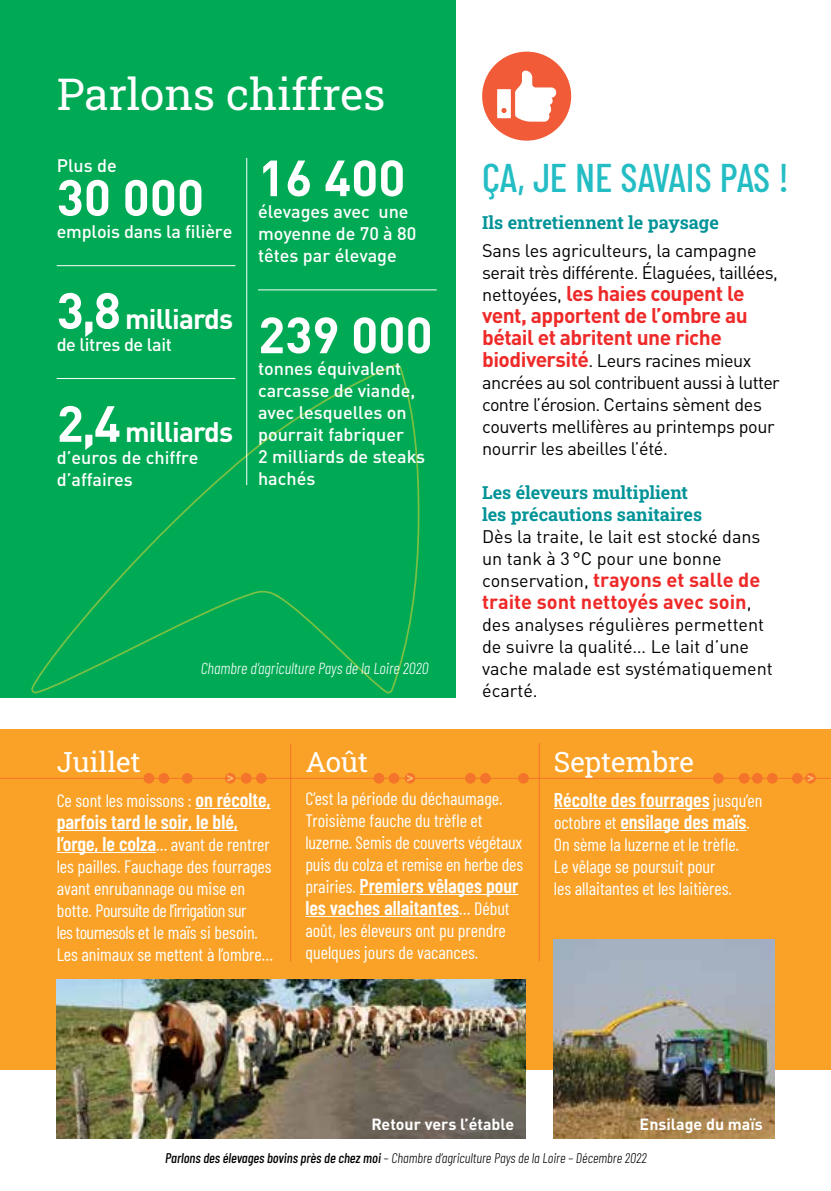
<style>
.page{position:relative;width:831px;height:1191px;background:#fff}
.page>*{position:absolute;margin:0;border:0;box-sizing:border-box;transform-origin:0 0}
.t1{font:700 50px "DINOT";color:#fff}
.t2{font:44px "Roboto Slab";color:#fff}
.t3{font:500 40px "Barlow Condensed";letter-spacing:-.01em;color:#23bdc3}
.t4{font:700 28px "DINOT";letter-spacing:-.03em;color:#fff}
.t5{font:28px "Roboto Slab";color:#fff}
.t6{font:700 21px/22px "DINOT";letter-spacing:-.025em;color:#ee2a29}
.t7{font:600 20px/22px "Barlow Condensed";color:#fff}
.t8{font:700 20px/22px "DINOT";color:#ee2a29}
.t9{font:18px/22px "Barlow Condensed";color:#fff}
.t10{font:18px/22px "DINOT";letter-spacing:-.02em;color:#000}
.t11{font:500 18px/22px "DINOT";color:#fff}
.t12{font:18px/22px "DINOT";color:#000}
.t13{font:700 18px/22px "Roboto Slab";color:#009397}
.t14{font:500 18px "DINOT";letter-spacing:-.02em;color:#fff}
.t15{font:italic 300 16px "Barlow Condensed";color:#fff}
.t16{font:700 16px "DINOT";color:#fff}
.t17{font:italic 300 14px "Barlow Condensed";color:#000}
.s1{font-size:50px}
.s2{font-weight:400;font-size:18px;color:#000}
.s3{font-weight:700;font-size:21px;color:#ee2a29}
.s4{font-weight:600;font-size:20px}
.s5{font-weight:400;font-size:18px}
.s6{font-weight:500}
</style>
<div class="page">
<div style="left:0;top:729px;width:831px;height:340px;background:#faa227"></div>
<div style="left:0;top:0;width:455px;height:697px;background:#0a5"></div>
<svg style="left:31px;top:364px;width:389px;height:330px"></svg>
<hr style="left:246px;top:158px;width:1px;height:327px;background:#fff">
<hr style="left:57px;top:265px;width:178px;height:1px;background:#fff">
<hr style="left:258px;top:289px;width:179px;height:1px;background:#fff">
<hr style="left:57px;top:378px;width:178px;height:1px;background:#fff">
<svg style="left:482px;top:52px;width:89px;height:89px"></svg>
<hr style="left:0;top:778px;width:831px;height:1px;background:#f4742b">
<hr style="left:195px;top:808px;width:75px;height:1px;background:#fff">
<hr style="left:57px;top:830px;width:181px;height:1px;background:#fff">
<hr style="left:57px;top:852px;width:99px;height:1px;background:#fff">
<hr style="left:554px;top:808px;width:155px;height:1px;background:#fff">
<hr style="left:620px;top:830px;width:126px;height:1px;background:#fff">
<hr style="left:290px;top:743px;width:1px;height:218px;background:#f4742b">
<hr style="left:539px;top:743px;width:1px;height:218px;background:#f4742b">
<img style="left:553px;top:939px;width:221px;height:199px">
<img style="left:57px;top:979px;width:468px;height:159px">
<div style="left:767px;top:773px;width:10px;height:10px;background:#f4742b;border-radius:50%"></div>
<div style="left:480px;top:773px;width:10px;height:10px;background:#f4742b;border-radius:50%"></div>
<div style="left:144px;top:773px;width:10px;height:10px;background:#f4742b;border-radius:50%"></div>
<div style="left:805px;top:773px;width:10px;height:10px;background:#f4742b;border-radius:50%"></div>
<div style="left:518px;top:773px;width:11px;height:10px;background:#f4742b;border-radius:50%"></div>
<div style="left:182px;top:773px;width:10px;height:10px;background:#f4742b;border-radius:50%"></div>
<div style="left:713px;top:773px;width:10px;height:10px;background:#f4742b;border-radius:50%"></div>
<div style="left:388px;top:773px;width:11px;height:10px;background:#f4742b;border-radius:50%"></div>
<div style="left:241px;top:773px;width:10px;height:10px;background:#f4742b;border-radius:50%"></div>
<div style="left:752px;top:773px;width:10px;height:10px;background:#f4742b;border-radius:50%"></div>
<div style="left:465px;top:773px;width:11px;height:10px;background:#f4742b;border-radius:50%"></div>
<div style="left:158px;top:773px;width:11px;height:10px;background:#f4742b;border-radius:50%"></div>
<div style="left:792px;top:773px;width:10px;height:10px;background:#f4742b;border-radius:50%"></div>
<div style="left:373px;top:773px;width:11px;height:10px;background:#f4742b;border-radius:50%"></div>
<div style="left:256px;top:773px;width:10px;height:10px;background:#f4742b;border-radius:50%"></div>
<div style="left:738px;top:773px;width:11px;height:10px;background:#f4742b;border-radius:50%"></div>
<div style="left:404px;top:773px;width:11px;height:10px;background:#f4742b;border-radius:50%"></div>
<div style="left:225px;top:773px;width:10px;height:10px;background:#f4742b;border-radius:50%"></div>
<svg style="left:227px;top:775px;width:6px;height:6px"></svg>
<svg style="left:407px;top:775px;width:6px;height:6px"></svg>
<svg style="left:807px;top:775px;width:6px;height:6px"></svg>
<hr style="left:359px;top:894px;width:159px;height:1px;background:#fff">
<hr style="left:305px;top:916px;width:154px;height:1px;background:#fff">
<h2 class="t2" style="left:57px;top:64px;width:330px">Parlons chiffres</h2>
<p class="t11" style="left:57px;top:154px;width:62px">Plus de</p>
<h1 class="t1" style="left:57px;top:165px;width:149px">30 000</h1>
<p class="t11" style="left:57px;top:220px;width:177px">emplois dans la filière</p>
<h3 class="t4" style="left:57px;top:300px;width:178px"><span class="s1">3,8</span> milliards</h3>
<p class="t14" style="left:57px;top:333px;width:117px">de litres de lait</p>
<h3 class="t4" style="left:57px;top:413px;width:178px"><span class="s1">2,4</span> milliards</h3>
<p class="t11" style="left:57px;top:446px;width:143px">d’euros de chiffre d’affaires</p>
<h1 class="t1" style="left:258px;top:145px;width:149px">16 400</h1>
<p class="t11" style="left:258px;top:200px;width:160px">élevages avec une moyenne de 70 à 80 têtes par élevage</p>
<h1 class="t1" style="left:258px;top:302px;width:176px">239 000</h1>
<p class="t11" style="left:258px;top:357px;width:168px">tonnes équivalent carcasse de viande, avec lesquelles on pourrait fabriquer<br>2 milliards de steaks hachés</p>
<p class="t15" style="left:201px;top:656px;width:229px">Chambre d’agriculture Pays de la Loire 2020</p>
<h3 class="t3" style="left:482px;top:149px;width:308px">ÇA, JE NE SAVAIS PAS !</h3>
<p class="t13" style="left:482px;top:211px;width:238px">Ils entretiennent le paysage</p>
<p class="t10" style="left:482px;top:239px;width:297px">Sans les agriculteurs, la campagne serait très différente. Élaguées, taillées,</p>
<p class="t6" style="left:482px;top:282px;width:267px"><span class="s2">nettoyées,</span> les haies coupent le vent, apportent de l’ombre au bétail et abritent une riche</p>
<p class="t10" style="left:482px;top:349px;width:299px"><span class="s3">biodiversité</span>. Leurs racines mieux ancrées au sol contribuent aussi à lutter contre l’érosion. Certains sèment des couverts mellifères au printemps pour nourrir les abeilles l’été.</p>
<p class="t13" style="left:482px;top:481px;width:221px">Les éleveurs multiplient les précautions sanitaires</p>
<p class="t12" style="left:482px;top:525px;width:280px">Dès la traite, le lait est stocké dans un tank à 3 °C pour une bonne</p>
<p class="t8" style="left:482px;top:568px;width:280px"><span class="s2">conservation,</span> trayons et salle de traite sont nettoyés avec soin<span class="s2">,</span></p>
<p class="t12" style="left:482px;top:613px;width:292px">des analyses régulières permettent de suivre la qualité… Le lait d’une vache malade est systématiquement écarté.</p>
<h3 class="t5" style="left:57px;top:743px;width:85px">Juillet</h3>
<h3 class="t5" style="left:305px;top:743px;width:64px">Août</h3>
<h3 class="t5" style="left:554px;top:743px;width:142px">Septembre</h3>
<p class="t9" style="left:57px;top:788px;width:215px">Ce sont les moissons : <span class="s4">on récolte,</span></p>
<p class="t7" style="left:57px;top:809px;width:182px">parfois tard le soir, le blé,</p>
<p class="t9" style="left:57px;top:832px;width:218px"><span class="s4">l’orge, le colza</span>… avant de rentrer les pailles. Fauchage des fourrages avant enrubannage ou mise en botte. Poursuite de l’irrigation sur<br>les tournesols et le maïs si besoin.<br>Les animaux se mettent à l’ombre…</p>
<p class="t9" style="left:305px;top:786px;width:219px">C’est la période du déchaumage.<br>Troisième fauche du trèfle et luzerne. Semis de couverts végétaux puis du colza et remise en herbe des</p>
<p class="t7" style="left:305px;top:873px;width:215px"><span class="s5">prairies.</span> Premiers vêlages pour les vaches allaitantes<span class="s5">… Début</span></p>
<p class="t9" style="left:305px;top:918px;width:202px">août, les éleveurs ont pu prendre quelques jours de vacances.</p>
<p class="t7" style="left:554px;top:787px;width:210px">Récolte des fourrages <span class="s5">jusqu’en octobre et</span> ensilage des maïs<span class="s5">.</span></p>
<p class="t9" style="left:554px;top:832px;width:186px">On sème la luzerne et le trèfle.<br>Le vêlage se poursuit pour<br>les allaitantes et les laitières.</p>
<p class="t16" style="left:371px;top:1113px;width:144px">Retour vers l’étable</p>
<p class="t16" style="left:639px;top:1113px;width:125px">Ensilage du maïs</p>
<p class="t17" style="left:165px;top:1148px;width:483px"><span class="s6">Parlons des élevages bovins près de chez moi</span> – Chambre d’agriculture Pays de la Loire – Décembre 2022</p>
</div>
